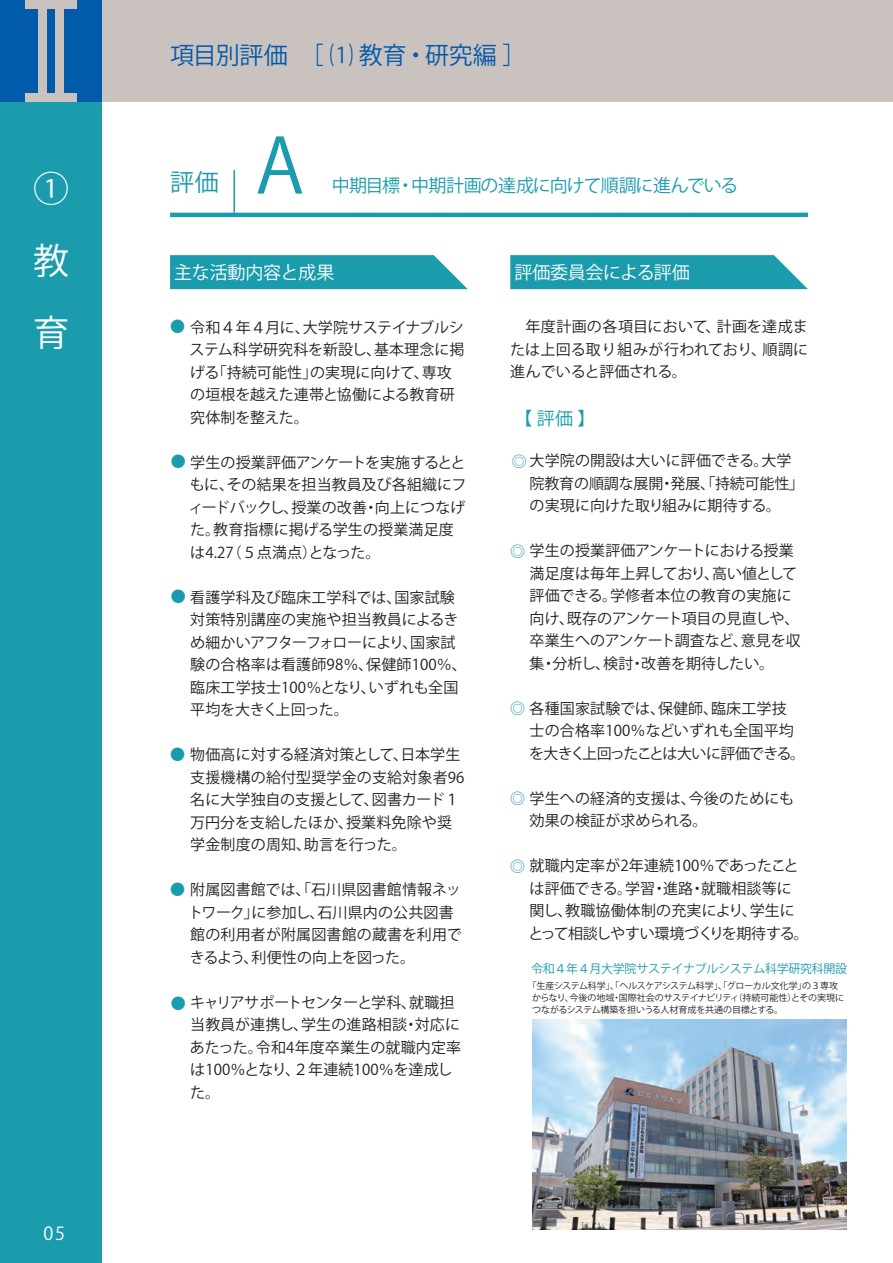
<style>
.page{position:relative;width:893px;height:1263px;background:#fff}
.page>*{position:absolute;margin:0;border:0;box-sizing:border-box;transform-origin:0 0}
.t1{font:75px "Ryumin Pro Bold 90 ms RKSJ H";color:#1a9cac}
.t2{font:36px/72px "Gothic MB101 Pro Light 90 ms RKSJ H";color:#fff;text-align:justify}
.t3{font:24px "Gothic MB101 Pro Light 90 ms RKSJ H";letter-spacing:-.015em;color:#015aaa}
.t4{font:24px "Ryumin Pro Medium 90 ms RKSJ H";color:#1a9cac}
.t5{font:18px "Ryumin Pro Medium 90 ms RKSJ H";letter-spacing:-.04em;color:#1a9cac}
.t6{font:18px "Gothic MB101 Pro Regular 90 ms RKSJ H";letter-spacing:-.02em;color:#fff}
.t7{font:18px "DIN Condensed Bold 90 ms RKSJ H";color:#fff}
.t8{font:15px/22.5px "Koz Go Pr 6 N";letter-spacing:.01em;color:#231f20}
.t9{font:15px/22.5px "Koz Go Pr 6 N";letter-spacing:-.01em;color:#231f20}
.t10{font:15px/22.5px "Gothic MB101 Pro Regular 90 ms RKSJ H";letter-spacing:.005em;color:#231f20;text-align:justify}
.t11{font:15px/22.5px "Koz Go Pr 6 N";letter-spacing:-.03em;color:#231f20}
.t12{font:15px "Koz Go Pr 6 N";letter-spacing:-.015em;color:#231f20}
.t13{font:15px "Koz Go Pr 6 N";letter-spacing:-.02em;color:#231f20}
.t14{font:12px "Gothic MB101 Pro Medium 90 ms RKSJ H";letter-spacing:-.025em;color:#1a9cac}
.t15{font:9px/12px "Koz Go Pr 6 N";letter-spacing:-.02em;color:#231f20}
.s1{font-family:"Gothic MB101 Pro Regular 90 ms RKSJ H";color:#1a9cac}
</style>
<div class="page">
<div style="left:0;top:0;width:102px;height:102px;background:#015aaa"></div>
<div style="left:0;top:102px;width:102px;height:1161px;background:#1a9cac"></div>
<div style="left:102px;top:0;width:791px;height:102px;background:#cac2bf"></div>
<div style="left:55px;top:0;width:9px;height:102px;background:#cac2bf"></div>
<div style="left:26px;top:94px;width:51px;height:8px;background:#cac2bf"></div>
<div style="left:26px;top:0;width:51px;height:9px;background:#cac2bf"></div>
<div style="left:38px;top:0;width:9px;height:102px;background:#cac2bf"></div>
<hr style="left:170px;top:213px;width:638px;height:4px;background:#1a9cac">
<hr style="left:233px;top:170px;width:2px;height:43px;background:#1a9cac">
<svg style="left:170px;top:255px;width:298px;height:34px;background:#27a2b1"></svg>
<svg style="left:510px;top:255px;width:298px;height:34px;background:#28a2b1"></svg>
<img style="left:532px;top:1020px;width:314px;height:209px">
<h2 class="t2" style="left:33px;top:153px;width:37px">①教育</h2>
<p class="t7" style="left:43px;top:1223px;width:23px">05</p>
<h3 class="t3" style="left:170px;top:41px;width:358px">項目別評価　［ ⑴ 教育・研究編 ］</h3>
<h3 class="t4" style="left:170px;top:169px;width:50px">評価</h3>
<h1 class="t1" style="left:255px;top:124px;width:51px">A</h1>
<p class="t5" style="left:332px;top:176px;width:408px">中期目標・中期計画の達成に向けて順調に進んでいる</p>
<p class="t6" style="left:174px;top:262px;width:162px">主な活動内容と成果</p>
<p class="t6" style="left:514px;top:262px;width:177px">評価委員会による評価</p>
<p class="t12" style="left:170px;top:319px;width:295px"><span class="s1">●</span> 令和４年４月に、大学院サステイナブルシ</p>
<p class="t10" style="left:510px;top:316px;width:299px">　年度計画の各項目において、計画を達成または上回る取り組みが行われており、順調に進んでいると評価される。</p>
<p class="t5" style="left:514px;top:408px;width:82px">【 評価 】</p>
<p class="t8" style="left:512px;top:450px;width:281px"><span class="s1">◎</span> 大学院の開設は大いに評価できる。大学</p>
<p class="t8" style="left:190px;top:339px;width:276px">ステム科学研究科を新設し、基本理念に掲げる「持続可能性」の実現に向けて、専攻の垣根を越えた連帯と協働による教育研究体制を整えた。</p>
<p class="t13" style="left:171px;top:454px;width:296px"><span class="s1">●</span> 学生の授業評価アンケートを実施するとと</p>
<p class="t8" style="left:189px;top:474px;width:279px">もに、その結果を担当教員及び各組織にフィードバックし、授業の改善・向上につなげた。教育指標に掲げる学生の授業満足度は4.27（５点満点）となった。</p>
<p class="t8" style="left:171px;top:586px;width:285px"><span class="s1">●</span> 看護学科及び臨床工学科では、国家試験</p>
<p class="t8" style="left:190px;top:609px;width:278px">対策特別講座の実施や担当教員によるきめ細かいアフターフォローにより、国家試験の合格率は看護師98％、保健師100％、臨床工学技士100％となり、いずれも全国平均を大きく上回った。</p>
<p class="t8" style="left:190px;top:744px;width:276px;text-indent:-20px"><span class="s1">●</span> 物価高に対する経済対策として、日本学生支援機構の給付型奨学金の支給対象者96名に大学独自の支援として、図書カード１万円分を支給したほか、授業料免除や奨学金制度の周知、助言を行った。</p>
<p class="t8" style="left:170px;top:879px;width:292px"><span class="s1">●</span> 附属図書館では、「石川県図書館情報ネッ</p>
<p class="t8" style="left:188px;top:901px;width:275px">トワーク」に参加し、石川県内の公共図書館の利用者が附属図書館の蔵書を利用できるよう、利便性の向上を図った。</p>
<p class="t8" style="left:190px;top:991px;width:273px;text-indent:-19px"><span class="s1">●</span> キャリアサポートセンターと学科、就職担当教員が連携し、学生の進路相談・対応にあたった。令和4年度卒業生の就職内定率は100％となり、２年連続100％を達成した。</p>
<p class="t9" style="left:530px;top:472px;width:276px">院教育の順調な展開・発展、「持続可能性」の実現に向けた取り組みに期待する。</p>
<p class="t8" style="left:510px;top:540px;width:285px"><span class="s1">◎</span> 学生の授業評価アンケートにおける授業</p>
<p class="t8" style="left:530px;top:562px;width:273px">満足度は毎年上昇しており、高い値として評価できる。学修者本位の教育の実施に向け、既存のアンケート項目の見直しや、卒業生へのアンケート調査など、意見を収集・分析し、検討・改善を期待したい。</p>
<p class="t8" style="left:510px;top:697px;width:278px"><span class="s1">◎</span> 各種国家試験では、保健師、臨床工学技</p>
<p class="t11" style="left:529px;top:720px;width:277px">士の合格率100％などいずれも全国平均を大きく上回ったことは大いに評価できる。</p>
<p class="t8" style="left:510px;top:787px;width:285px"><span class="s1">◎</span> 学生への経済的支援は、今後のためにも</p>
<p class="t8" style="left:530px;top:810px;width:179px">効果の検証が求められる。</p>
<p class="t8" style="left:510px;top:855px;width:290px"><span class="s1">◎</span> 就職内定率が2年連続100％であったこと</p>
<p class="t9" style="left:528px;top:877px;width:282px">は評価できる。学習・進路・就職相談等に関し、教職協働体制の充実により、学生にとって相談しやすい環境づくりを期待する。</p>
<p class="t14" style="left:531px;top:962px;width:318px">令和４年４月大学院サステイナブルシステム科学研究科開設</p>
<p class="t15" style="left:532px;top:980px;width:314px;text-indent:-4px">「生産システム科学」、「ヘルスケアシステム科学」、「グローカル文化学」の３専攻からなり、今後の地域・国際社会のサステイナビリティ（持続可能性）とその実現につながるシステム構築を担いうる人材育成を共通の目標とする。</p>
</div>
